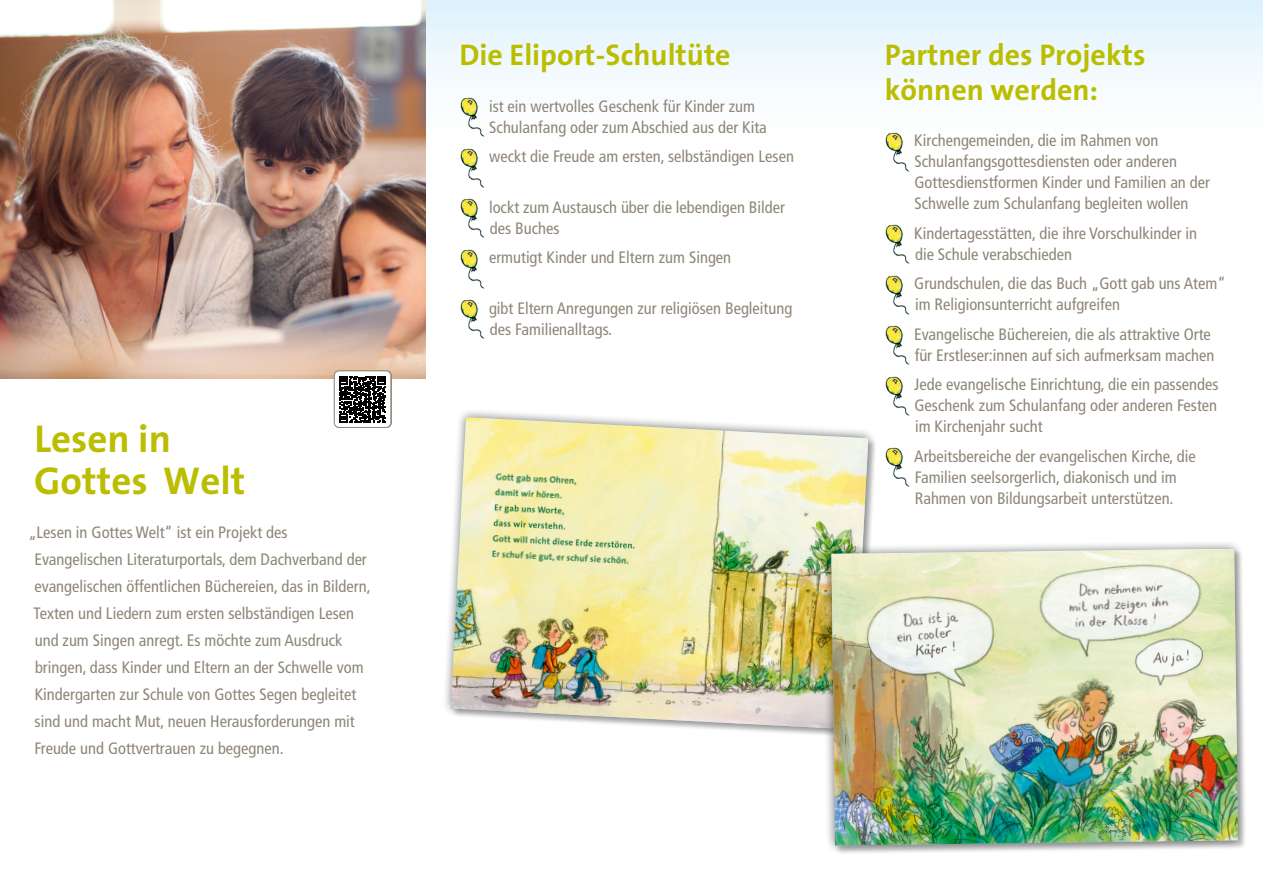
<style>
.page{position:relative;width:1263px;height:893px;background:#fff}
.page>*{position:absolute;margin:0;border:0;box-sizing:border-box;transform-origin:0 0}
._00_oberüber{font:700 39px/42px "The Sans";color:#bbbe00}
._01_oberüber{font:700 30px/34.5px "The Sans";color:#bbbe00}
.Aufzählung_inn{font:condensed 16.5px/21px "Frutiger LT Std";color:#8e8677}
.Intro{font:condensed 16.5px/27px "Frutiger LT Std";color:#8e8677}
</style>
<div class="page">
<div style="left:0;top:0;width:1263px;height:370px;background:linear-gradient(to bottom,#edf7fd,#fff)"></div>
<svg style="left:445px;top:411px;width:430px;height:324px"></svg>
<img style="left:451px;top:417px;width:417px;height:312px">
<img style="left:821px;top:539px;width:424px;height:314px">
<img style="left:831px;top:549px;width:407px;height:296px">
<img style="left:0;top:0;width:425px;height:378px">
<img style="left:459px;top:97px;width:27px;height:41px">
<img style="left:459px;top:147px;width:27px;height:41px">
<img style="left:459px;top:198px;width:27px;height:41px">
<img style="left:459px;top:248px;width:27px;height:41px">
<img style="left:459px;top:299px;width:27px;height:41px">
<img style="left:884px;top:131px;width:27px;height:41px">
<img style="left:884px;top:224px;width:27px;height:41px">
<img style="left:884px;top:274px;width:27px;height:41px">
<img style="left:884px;top:325px;width:27px;height:41px">
<img style="left:885px;top:376px;width:25px;height:40px">
<img style="left:885px;top:447px;width:25px;height:40px">
<div style="left:334px;top:371px;width:57px;height:56px;background:#fff;border-radius:5px"></div>
<svg style="left:339px;top:376px;width:47px;height:47px"></svg>
<div style="left:334px;top:370px;width:57px;height:58px;border:1px solid #8e8677;border-radius:5px"></div>
<p class="_00_oberüber" style="left:34px;top:416px;width:213px">Lesen in<br>Gottes Welt</p>
<p class="Intro" style="left:34px;top:518px;width:339px;text-indent:-5px">„Lesen in Gottes Welt“ ist ein Projekt des Evangelischen Literaturportals, dem Dachverband der evangelischen öffentlichen Büchereien, das in Bildern, Texten und Liedern zum ersten selbständigen Lesen und zum Singen anregt. Es möchte zum Ausdruck bringen, dass Kinder und Eltern an der Schwelle vom Kindergarten zur Schule von Gottes Segen begleitet sind und macht Mut, neuen Herausforderungen mit Freude und Gottvertrauen zu begegnen.</p>
<p class="_01_oberüber" style="left:460px;top:37px;width:273px">Die Eliport-Schultüte</p>
<p class="Aufzählung_inn" style="left:489px;top:95px;width:279px">ist ein wertvolles Geschenk für Kinder zum<br>Schulanfang oder zum Abschied aus der Kita</p>
<p class="Aufzählung_inn" style="left:489px;top:146px;width:306px">weckt die Freude am ersten, selbständigen Lesen</p>
<p class="Aufzählung_inn" style="left:489px;top:196px;width:297px">lockt zum Austausch über die lebendigen Bilder des Buches</p>
<p class="Aufzählung_inn" style="left:489px;top:247px;width:244px">ermutigt Kinder und Eltern zum Singen</p>
<p class="Aufzählung_inn" style="left:489px;top:297px;width:305px">gibt Eltern Anregungen zur religiösen Begleitung des Familienalltags.</p>
<p class="_01_oberüber" style="left:885px;top:37px;width:262px">Partner des Projekts können werden:</p>
<p class="Aufzählung_inn" style="left:914px;top:130px;width:297px">Kirchengemeinden, die im Rahmen von Schulanfangsgottesdiensten oder anderen Gottesdienstformen Kinder und Familien an der Schwelle zum Schulanfang begleiten wollen</p>
<p class="Aufzählung_inn" style="left:914px;top:222px;width:284px">Kindertagesstätten, die ihre Vorschulkinder in die Schule verabschieden</p>
<p class="Aufzählung_inn" style="left:914px;top:273px;width:313px">Grundschulen, die das Buch „Gott gab uns Atem“ im Religionsunterricht aufgreifen</p>
<p class="Aufzählung_inn" style="left:914px;top:323px;width:302px">Evangelische Büchereien, die als attraktive Orte für Erstleser:innen auf sich aufmerksam machen</p>
<p class="Aufzählung_inn" style="left:914px;top:374px;width:306px;text-align:justify">Jede evangelische Einrichtung, die ein passendes Geschenk zum Schulanfang oder anderen Festen im Kirchenjahr sucht</p>
<p class="Aufzählung_inn" style="left:914px;top:445px;width:283px">Arbeitsbereiche der evangelischen Kirche, die<br>Familien seelsorgerlich, diakonisch und im<br>Rahmen von Bildungsarbeit unterstützen.</p>
</div>
